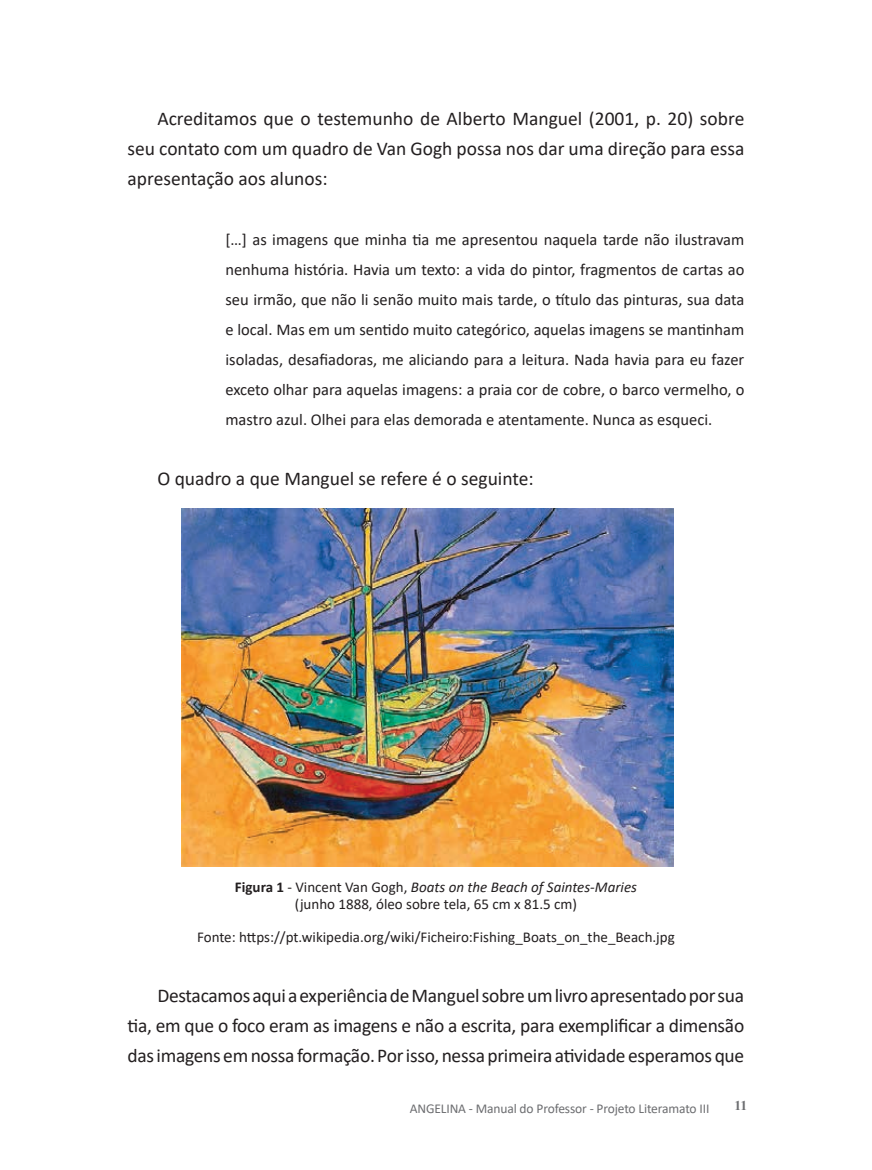
<style>
.page{position:relative;width:872px;height:1170px;background:#fff}
.page>*{position:absolute;margin:0;border:0;box-sizing:border-box;transform-origin:0 0}
.t1{font:19.5px/30px "Calibri";letter-spacing:-.01em;color:#231f20;text-align:justify}
.t2{font:16.5px/30px "Calibri";color:#231f20;text-align:justify}
.t3{font:15px/16.5px "Calibri";color:#231f20;text-align:center}
.t4{font:13.5px "Calibri";letter-spacing:-.01em;color:#6c6d70}
.t5{font:700 13.5px "Times New Roman";color:#6c6d70}
.s1{font-weight:700}
.s2{font-style:italic}
</style>
<div class="page">
<img style="left:182px;top:508px;width:491px;height:358px">
<p class="t1" style="left:128px;top:103px;width:618px;text-indent:30px">Acreditamos que o testemunho de Alberto Manguel (2001, p. 20) sobre seu contato com um quadro de Van Gogh possa nos dar uma direção para essa apresentação aos alunos:</p>
<p class="t2" style="left:225px;top:224px;width:520px">[…] as imagens que minha tia me apresentou naquela tarde não ilustravam nenhuma história. Havia um texto: a vida do pintor, fragmentos de cartas ao seu irmão, que não li senão muito mais tarde, o título das pinturas, sua data e local. Mas em um sentido muito categórico, aquelas imagens se mantinham isoladas, desafiadoras, me aliciando para a leitura. Nada havia para eu fazer exceto olhar para aquelas imagens: a praia cor de cobre, o barco vermelho, o mastro azul. Olhei para elas demorada e atentamente. Nunca as esqueci.</p>
<p class="t1" style="left:157px;top:463px;width:378px">O quadro a que Manguel se refere é o seguinte:</p>
<p class="t3" style="left:235px;top:878px;width:403px"><span class="s1">Figura 1</span> - Vincent Van Gogh, <span class="s2">Boats on the Beach of Saintes-Maries </span>(junho 1888, óleo sobre tela, 65 cm x 81.5 cm)</p>
<p class="t3" style="left:197px;top:928px;width:479px">Fonte: https://pt.wikipedia.org/wiki/Ficheiro:Fishing_Boats_on_the_Beach.jpg</p>
<p class="t1" style="left:128px;top:979px;width:618px;text-indent:30px">Destacamos aqui a experiência de Manguel sobre um livro apresentado por sua tia, em que o foco eram as imagens e não a escrita, para exemplificar a dimensão das imagens em nossa formação. Por isso, nessa primeira atividade esperamos que</p>
<p class="t4" style="left:410px;top:1098px;width:301px">ANGELINA - Manual do Professor - Projeto Literamato III</p>
<p class="t5" style="left:734px;top:1095px;width:14px">11</p>
</div>
